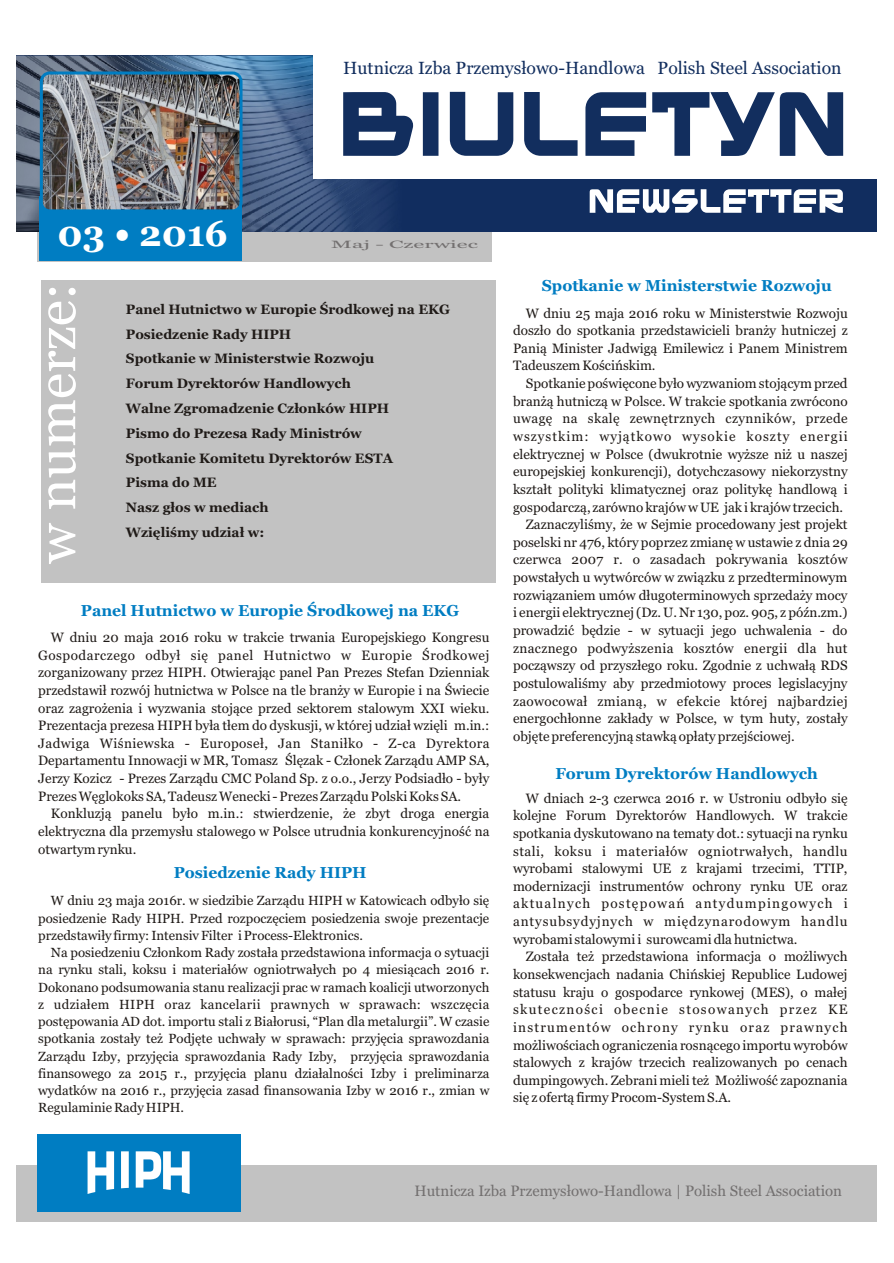
<style>
.page{position:relative;width:894px;height:1263px;background:#fff}
.page>*{position:absolute;margin:0;border:0;box-sizing:border-box;transform-origin:0 0}
.t1{font:54.45px "Georgia";color:#fff}
.t2{font:700 36px "Georgia";color:#fff}
.t3{font:17.55px "Georgia";color:#122e5e}
.t4{font:700 15.75px "Georgia";color:#007dc2}
.t5{font:15px "Georgia";color:#737070}
.t6{font:13.5px/17.7px "Georgia";color:#1f1a17;text-align:justify}
.t7{font:700 13.5px/24.8px "Georgia";color:#1f1a17}
.t8{font:13.5px "Georgia";letter-spacing:.025em;color:#1f1a17}
.t9{font:13.5px "Georgia";letter-spacing:.075em;color:#1f1a17}
.t10{font:13.5px "Georgia";letter-spacing:.02em;color:#1f1a17}
.t11{font:13.2px/17.2px "Georgia";color:#1f1a17;text-align:justify}
.t12{font:10.5px "Georgia";color:#737070;scale:2.14 1}
</style>
<div class="page">
<div style="left:42px;top:280px;width:454px;height:303px;background:#c2c2c2"></div>
<div style="left:37px;top:230px;width:455px;height:32px;background:#c2c2c2"></div>
<div style="left:410px;top:179px;width:467px;height:52px;background:#112d5f"></div>
<img style="left:16px;top:55px;width:394px;height:177px">
<svg style="left:590px;top:189px;width:253px;height:24px"></svg>
<div style="left:16px;top:1166px;width:861px;height:56px;background:#c2c2c2"></div>
<div style="left:37px;top:1134px;width:204px;height:77px;background:#007dc2"></div>
<div style="left:314px;top:42px;width:569px;height:137px;background:#fff"></div>
<svg style="left:343px;top:92px;width:500px;height:64px"></svg>
<svg style="left:88px;top:1151px;width:26px;height:43px"></svg>
<svg style="left:121px;top:1151px;width:8px;height:37px"></svg>
<svg style="left:136px;top:1151px;width:54px;height:43px"></svg>
<div style="left:40px;top:196px;width:202px;height:65px;background:#007dc2"></div>
<img style="left:41px;top:73px;width:200px;height:138px;border-radius:8px">
<div style="left:40px;top:72px;width:203px;height:140px;border:3px solid #007dc2;border-radius:8px"></div>
<h2 class="t2" style="left:58px;top:219px;width:172px">03 • 2016</h2>
<p class="t3" style="left:343px;top:61px;width:500px">Hutnicza Izba Przemys³owo-Handlowa Polish Steel Association</p>
<p class="t12" style="left:331px;top:240px;width:70px">Maj - Czerwiec</p>
<h1 class="t1" style="left:34px;top:564px;width:282px;rotate:-90deg">w numerze:</h1>
<p class="t7" style="left:126px;top:298px;width:326px">Panel Hutnictwo w Europie Œrodkowej na EKG<br>Posiedzenie Rady HIPH<br>Spotkanie w Ministerstwie Rozwoju<br>Forum Dyrektorów Handlowych<br>Walne Zgromadzenie Cz³onków HIPH<br>Pismo do Prezesa Rady Ministrów<br>Spotkanie Komitetu Dyrektorów ESTA<br>Pisma do ME<br>Nasz g³os w mediach<br>Wziêliœmy udzia³ w:</p>
<p class="t4" style="left:81px;top:604px;width:380px">Panel Hutnictwo w Europie Œrodkowej na EKG</p>
<p class="t6" style="left:38px;top:630px;width:453px;text-indent:13px">W dniu 20 maja 2016 roku w trakcie trwania Europejskiego Kongresu Gospodarczego odby³ siê panel Hutnictwo w Europie Œrodkowej zorganizowany przez HIPH. Otwieraj¹c panel Pan Prezes Stefan Dzienniak przedstawi³ rozwój hutnictwa w Polsce na tle bran¿y w Europie i na Œwiecie oraz zagro¿enia i wyzwania stoj¹ce przed sektorem stalowym XXI wieku.<br>Prezentacja prezesa HIPH by³a t³em do dyskusji, w której udzia³ wziêli m.in.:<br>Jadwiga Wiœniewska - Europose³, Jan Stani³ko - Z-ca Dyrektora Departamentu Innowacji w MR, Tomasz Œlêzak - Cz³onek Zarz¹du AMP SA, Jerzy Kozicz - Prezes Zarz¹du CMC Poland Sp. z o.o., Jerzy Podsiad³o - by³y Prezes Wêglokoks SA, Tadeusz Wenecki - Prezes Zarz¹du Polski Koks SA.</p>
<p class="t6" style="left:38px;top:806px;width:453px;text-indent:13px">Konkluzj¹ panelu by³o m.in.: stwierdzenie, ¿e zbyt droga energia elektryczna dla przemys³u stalowego w Polsce utrudnia konkurencyjnoœæ na otwartym rynku.</p>
<p class="t11" style="left:38px;top:893px;width:453px;text-indent:13px">W dniu 23 maja 2016r. w siedzibie Zarz¹du HIPH w Katowicach odby³o siê posiedzenie Rady HIPH. Przed rozpoczêciem posiedzenia swoje prezentacje przedstawi³y firmy: Intensiv Filter i Process-Elektronics.</p>
<p class="t11" style="left:38px;top:945px;width:453px;text-indent:13px">Na posiedzeniu Cz³onkom Rady zosta³a przedstawiona informacja o sytuacji na rynku stali, koksu i materia³ów ogniotrwa³ych po 4 miesi¹cach 2016 r.<br>Dokonano podsumowania stanu realizacji prac w ramach koalicji utworzonych z udzia³em HIPH oraz kancelarii prawnych w sprawach: wszczêcia postêpowania AD dot. importu stali z Bia³orusi, “Plan dla metalurgii”. W czasie spotkania zosta³y te¿ Podjête uchwa³y w sprawach: przyjêcia sprawozdania Zarz¹du Izby, przyjêcia sprawozdania Rady Izby, przyjêcia sprawozdania finansowego za 2015 r., przyjêcia planu dzia³alnoœci Izby i preliminarza wydatków na 2016 r., przyjêcia zasad finansowania Izby w 2016 r., zmian w Regulaminie Rady HIPH.</p>
<p class="t4" style="left:174px;top:866px;width:194px">Posiedzenie Rady HIPH</p>
<p class="t4" style="left:542px;top:280px;width:291px">Spotkanie w Ministerstwie Rozwoju</p>
<p class="t6" style="left:513px;top:305px;width:336px;text-indent:13px">W dniu 25 maja 2016 roku w Ministerstwie Rozwoju dosz³o do spotkania przedstawicieli bran¿y hutniczej z Pani¹ Minister Jadwig¹ Emilewicz i Panem Ministrem Tadeuszem Koœciñskim.</p>
<p class="t6" style="left:526px;top:376px;width:323px">Spotkanie poœwiêcone by³o wyzwaniom stoj¹cym przed</p>
<p class="t6" style="left:513px;top:393px;width:336px">bran¿¹ hutnicz¹ w Polsce. W trakcie spotkania zwrócono</p>
<p class="t8" style="left:513px;top:413px;width:336px">uwagê na skalê zewnêtrznych czynników, przede</p>
<p class="t9" style="left:513px;top:431px;width:336px">wszystkim: wyj¹tkowo wysokie koszty energii</p>
<p class="t6" style="left:513px;top:446px;width:336px">elektrycznej w Polsce (dwukrotnie wy¿sze ni¿ u naszej</p>
<p class="t6" style="left:513px;top:464px;width:336px">europejskiej konkurencji), dotychczasowy niekorzystny</p>
<p class="t6" style="left:513px;top:481px;width:336px">kszta³t polityki klimatycznej oraz politykê handlow¹ i</p>
<p class="t6" style="left:513px;top:499px;width:332px">gospodarcz¹, zarówno krajów w UE jak i krajów trzecich.</p>
<p class="t6" style="left:526px;top:517px;width:323px">Zaznaczyliœmy, ¿e w Sejmie procedowany jest projekt</p>
<p class="t6" style="left:513px;top:534px;width:336px">poselski nr 476, który poprzez zmianê w ustawie z dnia 29</p>
<p class="t10" style="left:513px;top:554px;width:336px">czerwca 2007 r. o zasadach pokrywania kosztów</p>
<p class="t6" style="left:513px;top:570px;width:336px">powsta³ych u wytwórców w zwi¹zku z przedterminowym</p>
<p class="t6" style="left:513px;top:587px;width:336px">rozwi¹zaniem umów d³ugoterminowych sprzeda¿y mocy</p>
<p class="t6" style="left:513px;top:605px;width:336px">i energii elektrycznej (Dz. U. Nr 130, poz. 905, z póŸn.zm.)</p>
<p class="t6" style="left:513px;top:623px;width:336px">prowadziæ bêdzie - w sytuacji jego uchwalenia - do</p>
<p class="t8" style="left:513px;top:642px;width:336px">znacznego podwy¿szenia kosztów energii dla hut</p>
<p class="t6" style="left:513px;top:658px;width:336px">pocz¹wszy od przysz³ego roku. Zgodnie z uchwa³¹ RDS</p>
<p class="t6" style="left:513px;top:675px;width:336px">postulowaliœmy aby przedmiotowy proces legislacyjny</p>
<p class="t8" style="left:513px;top:695px;width:336px">zaowocowa³ zmian¹, w efekcie której najbardziej</p>
<p class="t6" style="left:513px;top:711px;width:336px">energoch³onne zak³ady w Polsce, w tym huty, zosta³y</p>
<p class="t6" style="left:513px;top:728px;width:283px">objête preferencyjn¹ stawk¹ op³aty przejœciowej.</p>
<p class="t4" style="left:555px;top:767px;width:264px">Forum Dyrektorów Handlowych</p>
<p class="t6" style="left:513px;top:790px;width:336px;text-indent:13px">W dniach 2-3 czerwca 2016 r. w Ustroniu odby³o siê kolejne Forum Dyrektorów Handlowych. W trakcie spotkania dyskutowano na tematy dot.: sytuacji na rynku stali, koksu i materia³ów ogniotrwa³ych, handlu wyrobami stalowymi UE z krajami trzecimi, TTIP, modernizacji instrumentów ochrony rynku UE oraz aktualnych postêpowañ antydumpingowych i antysubsydyjnych w miêdzynarodowym handlu wyrobami stalowymi i surowcami dla hutnictwa.</p>
<p class="t6" style="left:513px;top:949px;width:336px;text-indent:13px">Zosta³a te¿ przedstawiona informacja o mo¿liwych konsekwencjach nadania Chiñskiej Republice Ludowej statusu kraju o gospodarce rynkowej (MES), o ma³ej skutecznoœci obecnie stosowanych przez KE instrumentów ochrony rynku oraz prawnych mo¿liwoœciach ograniczenia rosn¹cego importu wyrobów stalowych z krajów trzecich realizowanych po cenach dumpingowych. Zebrani mieli te¿ Mo¿liwoœæ zapoznania siê z ofert¹ firmy Procom-System S.A.</p>
<p class="t5" style="left:414px;top:1185px;width:429px">Hutnicza Izba Przemys³owo-Handlowa | Polish Steel Association</p>
</div>
